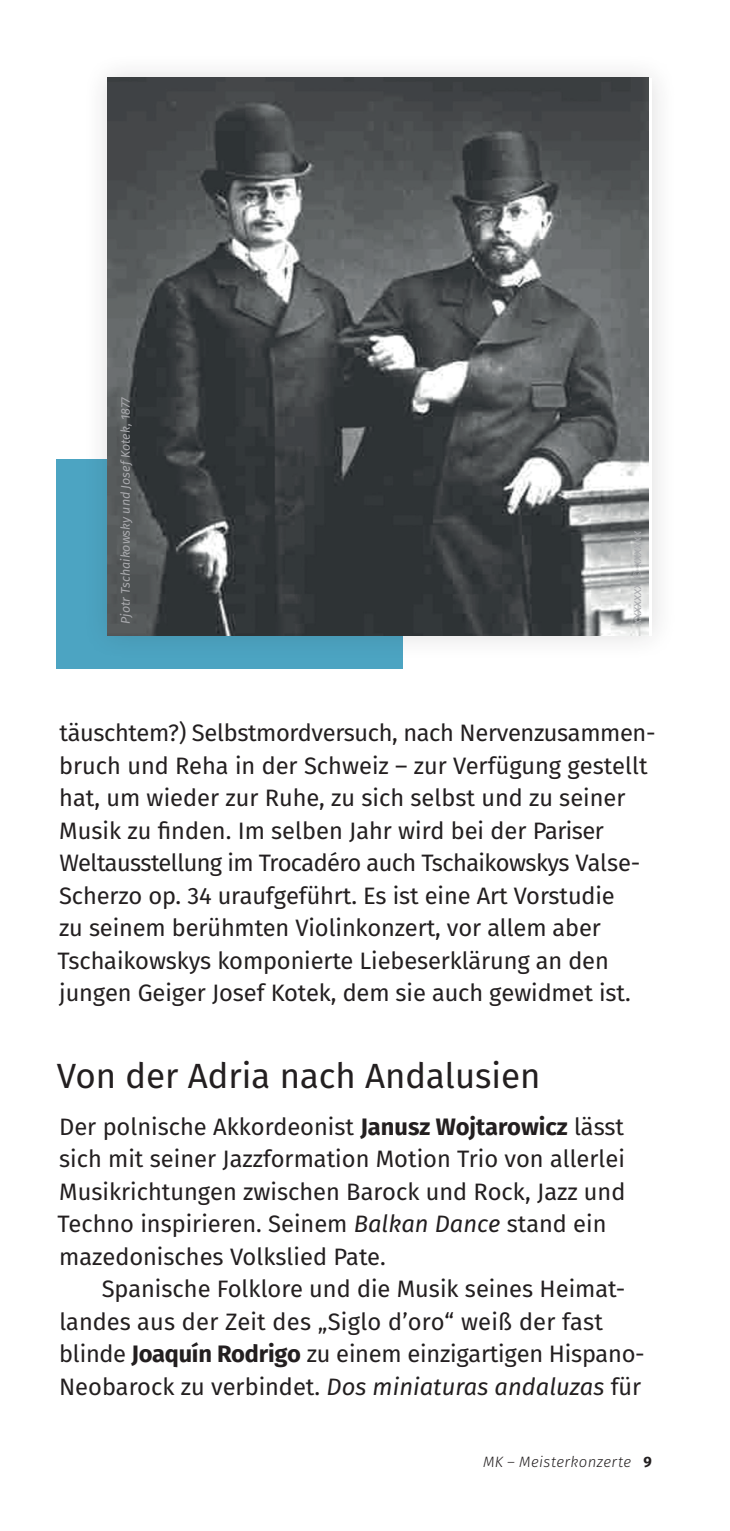
<style>
.page{position:relative;width:730px;height:1531px;background:#fff}
.page>*{position:absolute;margin:0;border:0;box-sizing:border-box;transform-origin:0 0}
.Zwischen-Headline{font:35px "Fira Sans";color:#231f20}
.Fließtext{font:23.75px/32.5px "Fira Sans";letter-spacing:-.005em;color:#231f20}
.Fließtext___Einzug{font:23.75px/32.5px "Fira Sans";color:#231f20}
.t1{font:italic 300 15px "Fira Sans";letter-spacing:.025em;color:#231f20}
.Fotocredit{font:italic 12.5px "Fira Sans";color:#a8a9ad}
.s1{font-weight:700}
.s2{font-style:italic}
.s3{font-weight:700;font-style:normal}
</style>
<div class="page">
<div style="left:56px;top:460px;width:347px;height:209px;background:#4ca4c2"></div>
<div style="left:82px;top:52px;width:597px;height:610px;background:#231f20;opacity:.15"></div>
<img style="left:108px;top:78px;width:540px;height:558px">
<p class="Fotocredit" style="left:116px;top:624px;width:229px;rotate:-90deg">Pjotr Tschaikowsky und Josef Kotek, 1877</p>
<p class="Fotocredit" style="left:628px;top:625px;width:97px;rotate:-90deg">xxxxxxx © xxxxxx</p>
<p class="Fließtext" style="left:59px;top:716px;width:598px">täuschtem?) Selbstmordversuch, nach Nervenzusammen&shy;bruch und Reha in der Schweiz – zur Verfügung gestellt hat, um wieder zur Ruhe, zu sich selbst und zu seiner Musik zu finden. Im selben Jahr wird bei der Pariser Weltausstellung im Trocadéro auch Tschaikowskys Valse-Scherzo op. 34 uraufgeführt. Es ist eine Art Vorstudie</p>
<p class="Fließtext" style="left:58px;top:911px;width:575px">zu seinem berühmten Violinkonzert, vor allem aber<br>Tschaikowskys komponierte Liebeserklärung an den jungen Geiger Josef Kotek, dem sie auch gewidmet ist.</p>
<p class="Zwischen-Headline" style="left:57px;top:1049px;width:485px">Von der Adria nach Andalusien</p>
<p class="Fließtext" style="left:58px;top:1109px;width:569px">Der polnische Akkordeonist <span class="s1">Janusz Wojtarowicz</span> lässt sich mit seiner Jazzformation Motion Trio von allerlei Musikrichtungen zwischen Barock und Rock, Jazz und Techno inspirieren. Seinem <span class="s2">Balkan Dance</span> stand ein mazedonisches Volkslied Pate.</p>
<p class="Fließtext___Einzug" style="left:59px;top:1272px;width:587px;text-indent:43px">Spanische Folklore und die Musik seines Heimat&shy;landes aus der Zeit des „Siglo d’oro“ weiß der fast blinde <span class="s1">Joaquín Rodrigo</span> zu einem einzigartigen Hispano-Neobarock zu verbindet. <span class="s2">Dos miniaturas andaluzas</span> für</p>
<p class="t1" style="left:483px;top:1451px;width:170px">MK – Meisterkonzerte <span class="s3">9</span></p>
</div>
